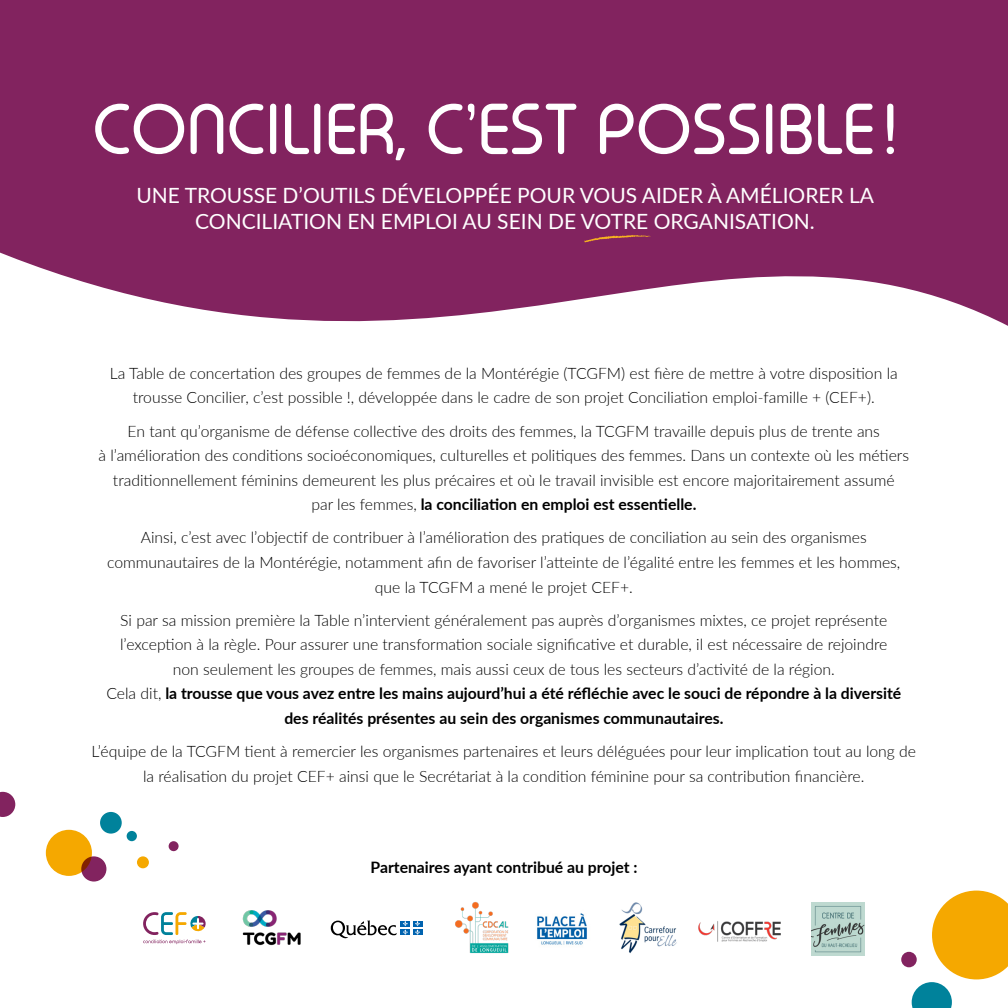
<style>
.page{position:relative;width:1008px;height:1008px;background:#fff}
.page>*{position:absolute;margin:0;border:0;box-sizing:border-box;transform-origin:0 0}
.t1{font:21px/25.2px "Lato";color:#fff;text-align:center}
.t2{font:300 15.75px/24.5px "Lato";color:#000;text-align:center}
.t3{font:700 15.75px "Lato";color:#000}
.s1{font-weight:700}
</style>
<div class="page">
<svg style="left:0;top:0;width:1008px;height:326px;fill:#82235f"></svg>
<div style="left:901px;top:952px;width:16px;height:15px;background:#82235f;border-radius:50%"></div>
<svg style="left:912px;top:891px;width:96px;height:117px"></svg>
<svg style="left:95px;top:104px;width:89px;height:50px"></svg>
<svg style="left:191px;top:104px;width:32px;height:50px"></svg>
<svg style="left:230px;top:104px;width:33px;height:50px"></svg>
<svg style="left:270px;top:104px;width:6px;height:50px"></svg>
<svg style="left:285px;top:104px;width:35px;height:50px"></svg>
<svg style="left:329px;top:104px;width:26px;height:50px"></svg>
<svg style="left:361px;top:104px;width:44px;height:56px"></svg>
<svg style="left:429px;top:104px;width:33px;height:50px"></svg>
<svg style="left:468px;top:104px;width:6px;height:16px"></svg>
<svg style="left:481px;top:103px;width:95px;height:51px"></svg>
<svg style="left:600px;top:103px;width:159px;height:51px"></svg>
<svg style="left:766px;top:104px;width:6px;height:50px"></svg>
<svg style="left:781px;top:104px;width:31px;height:50px"></svg>
<svg style="left:818px;top:104px;width:55px;height:50px"></svg>
<svg style="left:887px;top:104px;width:7px;height:50px"></svg>
<div style="left:100px;top:812px;width:22px;height:22px;background:#00829b;border-radius:50%"></div>
<div style="left:127px;top:831px;width:10px;height:10px;background:#00829b;border-radius:50%"></div>
<svg style="left:0;top:792px;width:15px;height:25px"></svg>
<div style="left:81px;top:856px;width:25px;height:26px;background:#82235f;border-radius:50%"></div>
<div style="left:169px;top:841px;width:10px;height:10px;background:#82235f;border-radius:50%"></div>
<div style="left:46px;top:830px;width:46px;height:46px;background:#f5a800;border-radius:50%"></div>
<div style="left:137px;top:856px;width:12px;height:12px;background:#f5a800;border-radius:50%"></div>
<svg style="left:143px;top:912px;width:63px;height:32px"></svg>
<img style="left:242px;top:910px;width:59px;height:36px">
<svg style="left:331px;top:920px;width:66px;height:18px"></svg>
<div style="left:401px;top:921px;width:9px;height:5px;background:#0063af"></div>
<div style="left:413px;top:921px;width:9px;height:5px;background:#0063af"></div>
<div style="left:401px;top:929px;width:9px;height:6px;background:#0063af"></div>
<svg style="left:403px;top:921px;width:5px;height:14px"></svg>
<div style="left:413px;top:929px;width:9px;height:6px;background:#0063af"></div>
<svg style="left:415px;top:921px;width:5px;height:14px"></svg>
<svg style="left:584px;top:235px;width:68px;height:8px"></svg>
<img style="left:812px;top:902px;width:53px;height:53px">
<img style="left:698px;top:921px;width:83px;height:21px">
<img style="left:619px;top:902px;width:58px;height:52px">
<img style="left:455px;top:902px;width:54px;height:51px">
<img style="left:537px;top:913px;width:50px;height:32px">
<h1 class="t1" style="left:136px;top:182px;width:739px">UNE TROUSSE D’OUTILS DÉVELOPPÉE POUR VOUS AIDER À AMÉLIORER LA<br>CONCILIATION EN EMPLOI AU SEIN DE VOTRE ORGANISATION.</h1>
<p class="t2" style="left:110px;top:360px;width:789px">La Table de concertation des groupes de femmes de la Montérégie (TCGFM) est fière de mettre à votre disposition la trousse Concilier, c’est possible !, développée dans le cadre de son projet Conciliation emploi-famille + (CEF+).</p>
<p class="t2" style="left:99px;top:418px;width:812px">En tant qu’organisme de défense collective des droits des femmes, la TCGFM travaille depuis plus de trente ans<br>à l’amélioration des conditions socioéconomiques, culturelles et politiques des femmes. Dans un contexte où les métiers traditionnellement féminins demeurent les plus précaires et où le travail invisible est encore majoritairement assumé<br>par les femmes, <span class="s1">la conciliation en emploi est essentielle.</span></p>
<p class="t2" style="left:107px;top:525px;width:795px">Ainsi, c’est avec l’objectif de contribuer à l’amélioration des pratiques de conciliation au sein des organismes communautaires de la Montérégie, notamment afin de favoriser l’atteinte de l’égalité entre les femmes et les hommes, que la TCGFM a mené le projet CEF+.</p>
<p class="t2" style="left:106px;top:607px;width:796px">Si par sa mission première la Table n’intervient généralement pas auprès d’organismes mixtes, ce projet représente l’exception à la règle. Pour assurer une transformation sociale significative et durable, il est nécessaire de rejoindre non seulement les groupes de femmes, mais aussi ceux de tous les secteurs d’activité de la région.<br>Cela dit, <span class="s1">la trousse que vous avez entre les mains aujourd’hui a été réfléchie avec le souci de répondre à la diversité des réalités présentes au sein des organismes communautaires.</span></p>
<p class="t2" style="left:91px;top:739px;width:826px">L’équipe de la TCGFM tient à remercier les organismes partenaires et leurs déléguées pour leur implication tout au long de la réalisation du projet CEF+ ainsi que le Secrétariat à la condition féminine pour sa contribution financière.</p>
<p class="t3" style="left:371px;top:856px;width:269px">Partenaires ayant contribué au projet :</p>
</div>
